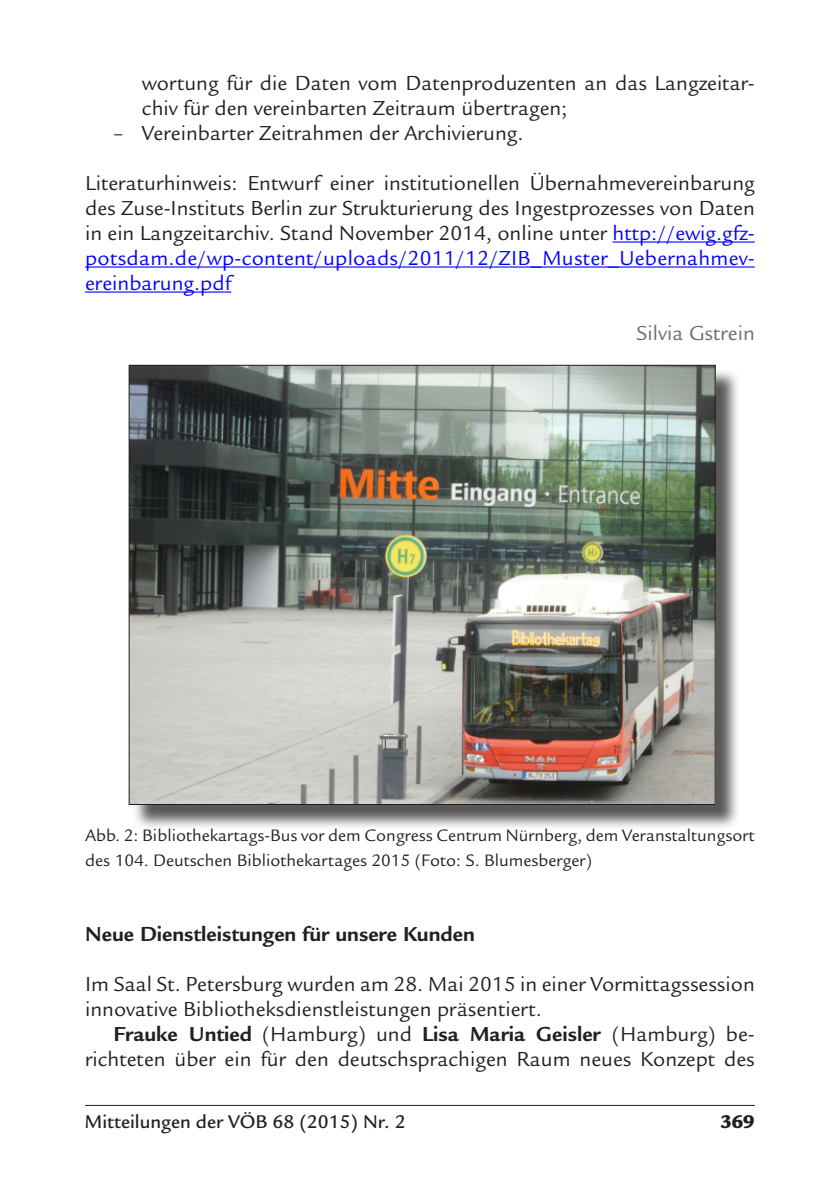
<style>
.page{position:relative;width:840px;height:1191px;background:#fff}
.page>*{position:absolute;margin:0;border:0;box-sizing:border-box;transform-origin:0 0}
.Absatz_nicht_eingerü{font:22px/25px "Legacy Sans";color:#231f20;text-align:justify}
.Aufzählung{font:22px/25px "Legacy Sans";color:#231f20}
.Absatz_eingerückt{font:22px/25px "Legacy Sans";color:#231f20;text-align:right}
.Überschrift_2{font:700 22px "Legacy Sans";color:#231f20}
.Absatz_nicht_eingerü-2{font:22px "Legacy Sans";color:#6c6d70}
.t1{font:500 20px "Legacy Sans";color:#231f20}
.t2{font:900 20px "Legacy Sans";color:#231f20}
.Absatz_nicht_eingerü-3{font:18px/25px "Legacy Sans";color:#231f20}
.s1{color:#00f}
.s2{font-weight:700}
</style>
<div class="page">
<hr style="left:85px;top:1105px;width:669px;height:1px;background:#231f20">
<hr style="left:612px;top:241px;width:142px;height:1px;background:#00f">
<hr style="left:85px;top:266px;width:669px;height:1px;background:#00f">
<hr style="left:85px;top:291px;width:146px;height:1px;background:#00f">
<div style="left:132px;top:368px;width:607px;height:461px;background:#231f20;opacity:.75"></div>
<img style="left:131px;top:367px;width:582px;height:435px">
<p class="Aufzählung" style="left:142px;top:71px;width:614px">wortung für die Daten vom Datenproduzenten an das Langzeitar&shy;chiv für den vereinbarten Zeitraum übertragen;</p>
<p class="Aufzählung" style="left:113px;top:121px;width:411px">– Vereinbarter Zeitrahmen der Archivierung.</p>
<p class="Absatz_nicht_eingerü" style="left:85px;top:171px;width:670px">Literaturhinweis: Entwurf einer institutionellen Übernahmevereinbarung des Zuse-Instituts Berlin zur Strukturierung des Ingestprozesses von Daten in ein Langzeitarchiv. Stand November 2014, online unter <span class="s1">http://ewig.gfz&shy;potsdam.de/wp-content/uploads/2011/12/ZIB_Muster_Uebernahmev&shy;ereinbarung.pdf</span></p>
<p class="Absatz_nicht_eingerü-2" style="left:636px;top:320px;width:120px">Silvia Gstrein</p>
<p class="Absatz_nicht_eingerü-3" style="left:85px;top:822px;width:670px">Abb. 2: Bibliothekartags-Bus vor dem Congress Centrum Nürnberg, dem Veranstaltungsort des 104. Deutschen Bibliothekartages 2015 (Foto: S. Blumesberger)</p>
<p class="Überschrift_2" style="left:85px;top:921px;width:391px">Neue Dienstleistungen für unsere Kunden</p>
<p class="Absatz_nicht_eingerü" style="left:85px;top:971px;width:670px">Im Saal St. Petersburg wurden am 28. Mai 2015 in einer Vormittagssession innovative Bibliotheksdienstleistungen präsentiert.</p>
<p class="Absatz_eingerückt" style="left:85px;top:1021px;width:670px"><span class="s2">Frauke Untied</span> (Hamburg) und <span class="s2">Lisa Maria Geisler</span> (Hamburg) be&shy;richteten über ein für den deutschsprachigen Raum neues Konzept des</p>
<p class="t1" style="left:85px;top:1110px;width:322px">Mitteilungen der VÖB 68 (2015) Nr. 2</p>
<p class="t2" style="left:720px;top:1110px;width:36px">369</p>
</div>
